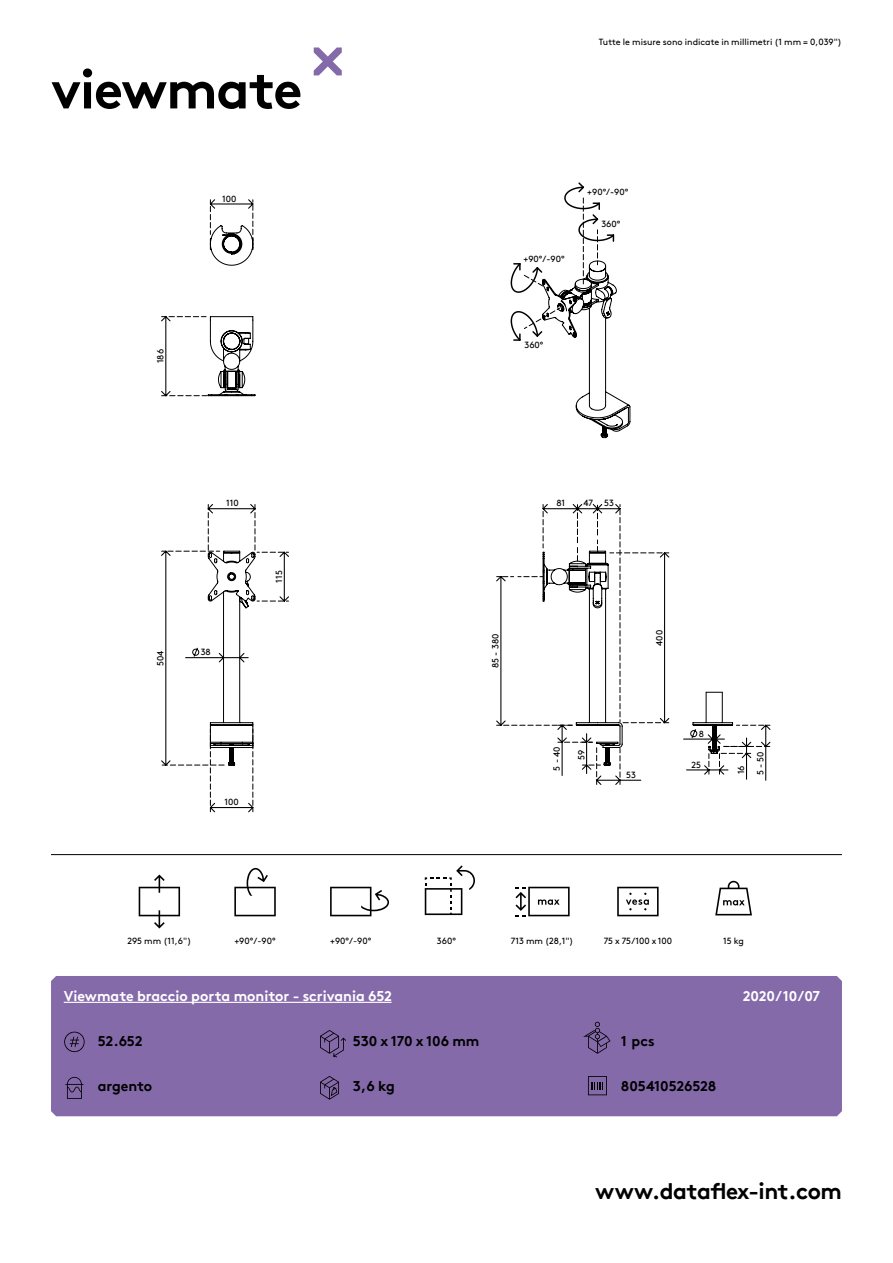
<style>
.page{position:relative;width:893px;height:1263px;background:#fff}
.page>*{position:absolute;margin:0;border:0;box-sizing:border-box;transform-origin:0 0}
.hoofdstuk{font:700 54px "Brown Pro TT";letter-spacing:-.02em;color:#000}
.t1{font:700 22.5px "Brown Pro TT";letter-spacing:-.02em;color:#000}
.body{font:700 14.25px "Brown Pro TT";color:#fff}
.specificaties{font:700 14.25px "Brown Pro TT";color:#000}
.onderschrift{font:9px "Brown";color:#000}
.t2{font:9px/19.2px "Brown Pro TT Regular Alt";color:#000}
</style>
<div class="page">
<svg style="left:314px;top:47px;width:28px;height:28px"></svg>
<hr style="left:51px;top:854px;width:791px;height:1px;background:#000">
<svg style="left:139px;top:874px;width:41px;height:54px"></svg>
<svg style="left:234px;top:868px;width:42px;height:48px"></svg>
<svg style="left:330px;top:887px;width:59px;height:29px"></svg>
<svg style="left:425px;top:865px;width:50px;height:50px"></svg>
<svg style="left:515px;top:887px;width:55px;height:29px"></svg>
<svg style="left:617px;top:887px;width:42px;height:29px"></svg>
<svg style="left:715px;top:881px;width:37px;height:34px"></svg>
<div style="left:51px;top:976px;width:791px;height:140px;background:#856aaa"></div>
<svg style="left:162px;top:504px;width:127px;height:308px"></svg>
<svg style="left:162px;top:316px;width:94px;height:80px"></svg>
<svg style="left:510px;top:182px;width:121px;height:257px"></svg>
<svg style="left:496px;top:504px;width:174px;height:281px"></svg>
<svg style="left:685px;top:691px;width:86px;height:90px"></svg>
<svg style="left:210px;top:200px;width:44px;height:66px"></svg>
<svg style="left:64px;top:1032px;width:21px;height:20px"></svg>
<svg style="left:65px;top:1077px;width:18px;height:22px"></svg>
<svg style="left:320px;top:1030px;width:26px;height:27px"></svg>
<svg style="left:583px;top:1022px;width:27px;height:32px"></svg>
<svg style="left:320px;top:1076px;width:19px;height:24px"></svg>
<svg style="left:588px;top:1076px;width:19px;height:19px"></svg>
<hr style="left:64px;top:1002px;width:328px;height:1px;background:#fff">
<p class="hoofdstuk" style="left:51px;top:46px;width:253px">viewmate</p>
<p class="t2" style="left:222px;top:188px;width:16px">100</p>
<p class="t2" style="left:150px;top:363px;width:16px;rotate:-90deg">186</p>
<p class="t2" style="left:226px;top:493px;width:14px">110</p>
<p class="t2" style="left:150px;top:666px;width:17px;rotate:-90deg">504</p>
<p class="t2" style="left:201px;top:642px;width:12px">38</p>
<p class="t2" style="left:269px;top:583px;width:14px;rotate:-90deg">115</p>
<p class="t2" style="left:224px;top:792px;width:16px">100</p>
<p class="onderschrift" style="left:599px;top:35px;width:245px">Tutte le misure sono indicate in millimetri (1 mm = 0,039")</p>
<p class="t2" style="left:523px;top:249px;width:43px">+90°/-90°</p>
<p class="t2" style="left:587px;top:181px;width:43px">+90°/-90°</p>
<p class="t2" style="left:601px;top:213px;width:21px">360°</p>
<p class="t2" style="left:524px;top:335px;width:21px">360°</p>
<p class="t2" style="left:485px;top:668px;width:36px;rotate:-90deg">85 - 380</p>
<p class="t2" style="left:556px;top:493px;width:10px">81</p>
<p class="t2" style="left:583px;top:493px;width:32px">47 53</p>
<p class="t2" style="left:546px;top:771px;width:26px;rotate:-90deg">5 - 40</p>
<p class="t2" style="left:571px;top:759px;width:12px;rotate:-90deg">59</p>
<p class="t2" style="left:649px;top:646px;width:17px;rotate:-90deg">400</p>
<p class="t2" style="left:626px;top:764px;width:11px">53</p>
<p class="t2" style="left:699px;top:723px;width:7px">8</p>
<p class="t2" style="left:691px;top:754px;width:11px">25</p>
<p class="t2" style="left:731px;top:775px;width:26px;rotate:-90deg">16<br>5 - 50</p>
<p class="onderschrift" style="left:127px;top:934px;width:66px">295 mm (11,6")</p>
<p class="onderschrift" style="left:234px;top:934px;width:43px">+90°/-90°</p>
<p class="onderschrift" style="left:330px;top:934px;width:43px">+90°/-90°</p>
<p class="onderschrift" style="left:437px;top:934px;width:21px">360°</p>
<p class="onderschrift" style="left:511px;top:934px;width:64px">713 mm (28,1")</p>
<p class="onderschrift" style="left:604px;top:934px;width:70px">75 x 75/100 x 100</p>
<p class="onderschrift" style="left:723px;top:934px;width:22px">15 kg</p>
<p class="body" style="left:64px;top:985px;width:330px">Viewmate braccio porta monitor - scrivania 652</p>
<p class="body" style="left:743px;top:985px;width:79px">2020/10/07</p>
<p class="specificaties" style="left:98px;top:1029px;width:46px">52.652</p>
<p class="specificaties" style="left:98px;top:1074px;width:56px">argento</p>
<p class="specificaties" style="left:353px;top:1029px;width:128px">530 x 170 x 106 mm</p>
<p class="specificaties" style="left:621px;top:1029px;width:35px">1 pcs</p>
<p class="specificaties" style="left:353px;top:1074px;width:44px">3,6 kg</p>
<p class="specificaties" style="left:621px;top:1074px;width:97px">805410526528</p>
<h2 class="t1" style="left:595px;top:1173px;width:248px">www.dataflex-int.com</h2>
</div>
